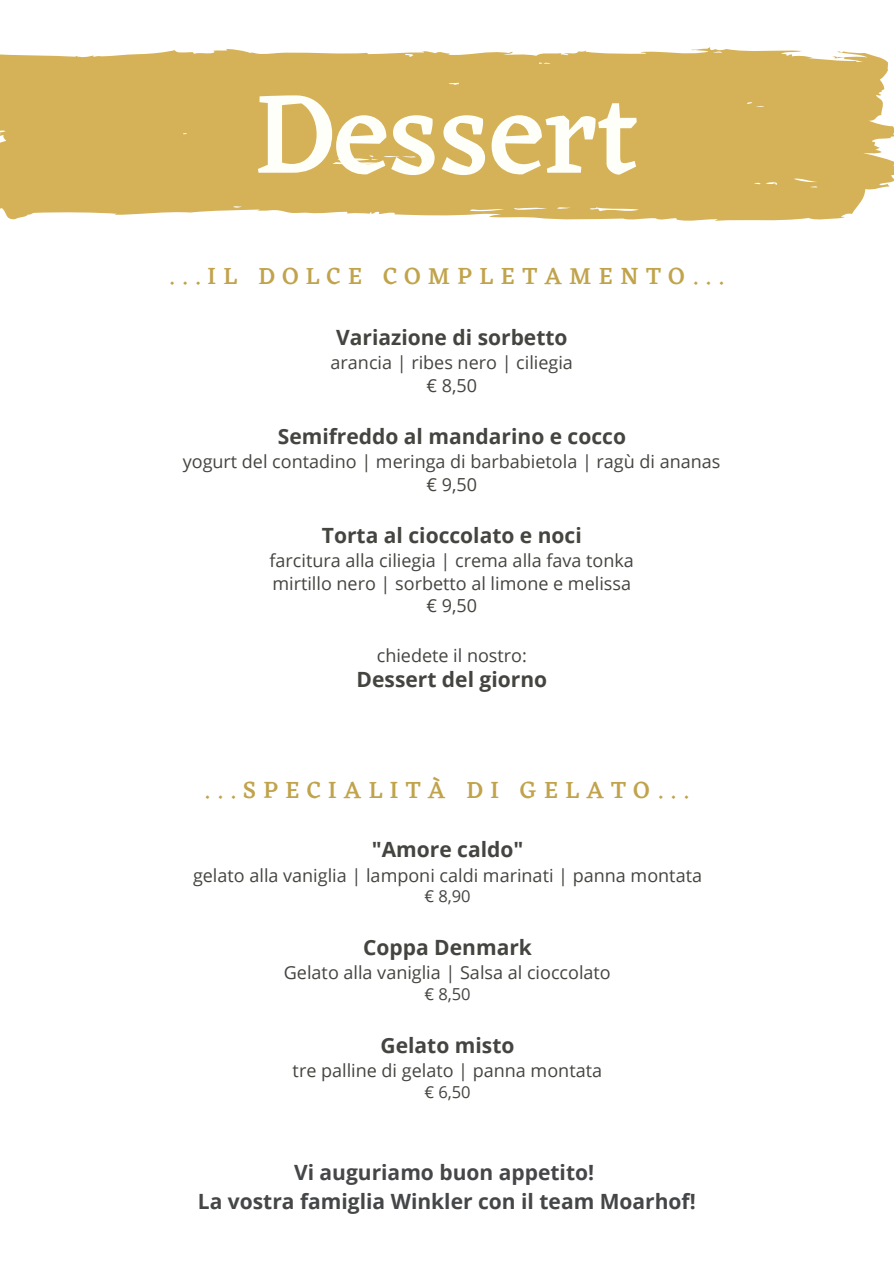
<style>
.page{position:relative;width:894px;height:1264px;background:#fff}
.page>*{position:absolute;margin:0;border:0;box-sizing:border-box;transform-origin:0 0}
.t1{font:500 116.7px "Eczar";color:#fffff9}
.t2{font:500 24px "Eczar";letter-spacing:.31em;color:#c0a34b}
.t3{font:700 21px "Open Sans";color:#444440}
.t4{font:700 21px/29.2px "Open Sans";color:#454648;text-align:center}
.t5{font:18px "Open Sans";color:#444440}
.t6{font:16.5px "Open Sans";color:#444440}
</style>
<div class="page">
<svg style="left:0;top:47px;width:893px;height:174px;background:#d8b864"></svg>
<p class="t1" style="left:254px;top:64px;width:386px">Dessert</p>
<h1 class="t2" style="left:168px;top:261px;width:556px">...IL DOLCE COMPLETAMENTO...</h1>
<h2 class="t3" style="left:336px;top:322px;width:233px">Variazione di sorbetto</h2>
<p class="t5" style="left:330px;top:350px;width:244px">arancia | ribes nero | ciliegia</p>
<p class="t5" style="left:426px;top:372px;width:52px">€ 8,50</p>
<p class="t3" style="left:278px;top:421px;width:350px">Semifreddo al mandarino e cocco</p>
<p class="t5" style="left:183px;top:449px;width:539px">yogurt del contadino | meringa di barbabietola | ragù di ananas</p>
<p class="t5" style="left:426px;top:471px;width:52px">€ 9,50</p>
<p class="t3" style="left:322px;top:520px;width:261px">Torta al cioccolato e noci</p>
<p class="t5" style="left:269px;top:548px;width:366px">farcitura alla ciliegia | crema alla fava tonka</p>
<p class="t5" style="left:272px;top:570px;width:360px">mirtillo nero | sorbetto al limone e melissa</p>
<p class="t5" style="left:426px;top:593px;width:52px">€ 9,50</p>
<p class="t5" style="left:376px;top:642px;width:152px">chiedete il nostro:</p>
<p class="t3" style="left:356px;top:664px;width:192px">Dessert del giorno</p>
<p class="t2" style="left:204px;top:775px;width:486px">...SPECIALITÀ DI GELATO...</p>
<h2 class="t3" style="left:371px;top:834px;width:153px">"Amore caldo"</h2>
<p class="t5" style="left:193px;top:862px;width:510px">gelato alla vaniglia | lamponi caldi marinati | panna montata</p>
<p class="t6" style="left:424px;top:884px;width:48px">€ 8,90</p>
<p class="t3" style="left:363px;top:932px;width:170px">Coppa Denmark</p>
<p class="t5" style="left:284px;top:960px;width:328px">Gelato alla vaniglia | Salsa al cioccolato</p>
<p class="t6" style="left:424px;top:982px;width:48px">€ 8,50</p>
<p class="t3" style="left:380px;top:1030px;width:135px">Gelato misto</p>
<p class="t5" style="left:292px;top:1058px;width:311px">tre palline di gelato | panna montata</p>
<p class="t6" style="left:424px;top:1080px;width:48px">€ 6,50</p>
<p class="t4" style="left:198px;top:1157px;width:499px">Vi auguriamo buon appetito!<br>La vostra famiglia Winkler con il team Moarhof!</p>
</div>
